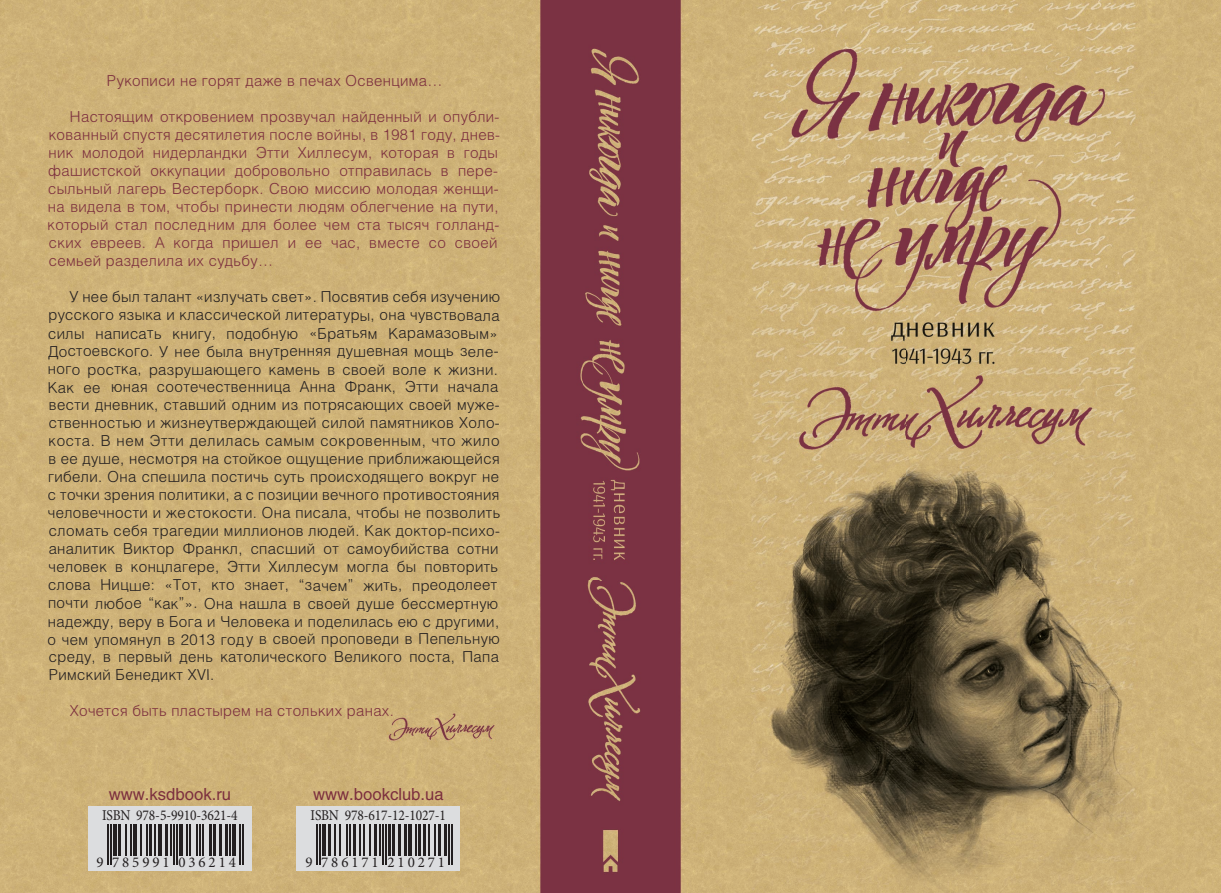
<style>
.page{position:relative;width:1221px;height:893px;background:#fff}
.page>*{position:absolute;margin:0;border:0;box-sizing:border-box;transform-origin:0 0}
.t1{font:16.5px "Helios";color:#7c2f3e}
.t2{font:300 15px "Helios";color:#231f20}
.t3{font:300 15px/18px "Helios";color:#7c2f3e}
.t4{font:15px "Minion Pro";letter-spacing:-.01em;color:#231f20;scale:.9 1}
.t5{font:15px "Minion Pro";letter-spacing:.195em;color:#231f20}
</style>
<div class="page">
<img style="left:0;top:0;width:1220px;height:893px">
<div style="left:297px;top:806px;width:163px;height:65px;background:#dcdddf"></div>
<div style="left:88px;top:806px;width:163px;height:65px;background:#dcdddf"></div>
<hr style="left:316px;top:824px;width:1px;height:40px;background:#231f20">
<hr style="left:319px;top:824px;width:1px;height:40px;background:#231f20">
<hr style="left:322px;top:824px;width:4px;height:32px;background:#231f20">
<hr style="left:328px;top:824px;width:2px;height:32px;background:#231f20">
<hr style="left:335px;top:824px;width:1px;height:32px;background:#231f20">
<hr style="left:339px;top:824px;width:1px;height:32px;background:#231f20">
<hr style="left:346px;top:824px;width:1px;height:32px;background:#231f20">
<hr style="left:349px;top:824px;width:1px;height:32px;background:#231f20">
<hr style="left:353px;top:824px;width:3px;height:32px;background:#231f20">
<hr style="left:359px;top:824px;width:1px;height:32px;background:#231f20">
<hr style="left:363px;top:824px;width:2px;height:32px;background:#231f20">
<hr style="left:369px;top:824px;width:1px;height:32px;background:#231f20">
<hr style="left:374px;top:824px;width:2px;height:32px;background:#231f20">
<hr style="left:379px;top:824px;width:1px;height:32px;background:#231f20">
<hr style="left:382px;top:824px;width:1px;height:40px;background:#231f20">
<hr style="left:385px;top:824px;width:1px;height:40px;background:#231f20">
<hr style="left:388px;top:824px;width:2px;height:32px;background:#231f20">
<hr style="left:392px;top:824px;width:3px;height:32px;background:#231f20">
<hr style="left:398px;top:824px;width:3px;height:32px;background:#231f20">
<hr style="left:404px;top:824px;width:2px;height:32px;background:#231f20">
<hr style="left:408px;top:824px;width:4px;height:32px;background:#231f20">
<hr style="left:415px;top:824px;width:1px;height:32px;background:#231f20">
<hr style="left:418px;top:824px;width:3px;height:32px;background:#231f20">
<hr style="left:423px;top:824px;width:2px;height:32px;background:#231f20">
<hr style="left:428px;top:824px;width:1px;height:32px;background:#231f20">
<hr style="left:434px;top:824px;width:1px;height:32px;background:#231f20">
<hr style="left:438px;top:824px;width:3px;height:32px;background:#231f20">
<hr style="left:444px;top:824px;width:3px;height:32px;background:#231f20">
<hr style="left:448px;top:824px;width:2px;height:40px;background:#231f20">
<hr style="left:451px;top:824px;width:1px;height:40px;background:#231f20">
<hr style="left:107px;top:824px;width:1px;height:40px;background:#231f20">
<hr style="left:110px;top:824px;width:1px;height:40px;background:#231f20">
<hr style="left:113px;top:824px;width:4px;height:32px;background:#231f20">
<hr style="left:119px;top:824px;width:2px;height:32px;background:#231f20">
<hr style="left:126px;top:824px;width:1px;height:32px;background:#231f20">
<hr style="left:130px;top:824px;width:1px;height:32px;background:#231f20">
<hr style="left:133px;top:824px;width:4px;height:32px;background:#231f20">
<hr style="left:140px;top:824px;width:1px;height:32px;background:#231f20">
<hr style="left:146px;top:824px;width:1px;height:32px;background:#231f20">
<hr style="left:149px;top:824px;width:2px;height:32px;background:#231f20">
<hr style="left:155px;top:824px;width:1px;height:32px;background:#231f20">
<svg style="left:158px;top:824px;width:3px;height:32px"></svg>
<hr style="left:165px;top:824px;width:2px;height:32px;background:#231f20">
<hr style="left:170px;top:824px;width:1px;height:32px;background:#231f20">
<hr style="left:173px;top:824px;width:1px;height:40px;background:#231f20">
<hr style="left:176px;top:824px;width:1px;height:40px;background:#231f20">
<hr style="left:179px;top:824px;width:4px;height:32px;background:#231f20">
<hr style="left:186px;top:824px;width:1px;height:32px;background:#231f20">
<hr style="left:189px;top:824px;width:1px;height:32px;background:#231f20">
<hr style="left:196px;top:824px;width:1px;height:32px;background:#231f20">
<hr style="left:199px;top:824px;width:1px;height:32px;background:#231f20">
<hr style="left:202px;top:824px;width:1px;height:32px;background:#231f20">
<hr style="left:209px;top:824px;width:3px;height:32px;background:#231f20">
<hr style="left:214px;top:824px;width:2px;height:32px;background:#231f20">
<hr style="left:219px;top:824px;width:3px;height:32px;background:#231f20">
<hr style="left:225px;top:824px;width:3px;height:32px;background:#231f20">
<hr style="left:229px;top:824px;width:2px;height:32px;background:#231f20">
<hr style="left:232px;top:824px;width:4px;height:32px;background:#231f20">
<hr style="left:240px;top:824px;width:1px;height:40px;background:#231f20">
<hr style="left:242px;top:824px;width:2px;height:40px;background:#231f20">
<p class="t3" style="left:107px;top:74px;width:337px;rotate:-1deg">Рукописи не горят даже в печах Освенцима…</p>
<p class="t3" style="left:46px;top:112px;width:458px;text-indent:24px;rotate:-1deg">Настоящим откровением прозвучал найденный и опубли&shy;кованный спустя десятилетия после войны,в 1981 году,днев&shy;ник молодой нидерландки Этти Хиллесум, которая в годы фашистской оккупации добровольно отправилась в пере&shy;сыльный лагерь Вестерборк. Свою миссию молодая женщи&shy;на видела в том, чтобы принести людям облегчение на пути, который стал последним для более чем ста тысяч голланд&shy;ских евреев. А когда пришел и ее час, вместе со своей</p>
<p class="t3" style="left:49px;top:254px;width:226px;rotate:-1deg">семьей разделила их судьбу…</p>
<p class="t2" style="left:70px;top:292px;width:432px;rotate:-1deg">У нее был талант «излучать свет».Посвятив себя изучению</p>
<p class="t2" style="left:48px;top:310px;width:452px;rotate:-1deg">русского языка и классической литературы,она чувствовала</p>
<p class="t2" style="left:48px;top:328px;width:451px;rotate:-1deg">силы написать книгу, подобную «Братьям Карамазовым»</p>
<p class="t2" style="left:48px;top:346px;width:454px;rotate:-1deg">Достоевского. У нее была внутренняя душевная мощь зеле-</p>
<p class="t2" style="left:48px;top:364px;width:455px;rotate:-1deg">ного ростка, разрушающего камень в своей воле к жизни.</p>
<p class="t2" style="left:48px;top:382px;width:452px;rotate:-1deg">Как ее юная соотечественница Анна Франк, Этти начала</p>
<p class="t2" style="left:49px;top:400px;width:455px;rotate:-1deg">вести дневник, ставший одним из потрясающих своей муже-</p>
<p class="t2" style="left:49px;top:418px;width:455px;rotate:-1deg">ственностью и жизнеутверждающей силой памятников Холо-</p>
<p class="t2" style="left:48px;top:436px;width:452px;rotate:-1deg">коста. В нем Этти делилась самым сокровенным, что жило</p>
<p class="t2" style="left:48px;top:454px;width:453px;rotate:-1deg">в ее душе,несмотря на стойкое ощущение приближающейся</p>
<p class="t2" style="left:48px;top:472px;width:452px;rotate:-1deg">гибели. Она спешила постичь суть происходящего вокруг не</p>
<p class="t2" style="left:48px;top:490px;width:453px;rotate:-1deg">с точки зрения политики,а с позиции вечного противостояния</p>
<p class="t2" style="left:48px;top:508px;width:454px;rotate:-1deg">человечности и жестокости.Она писала,чтобы не позволить</p>
<p class="t2" style="left:49px;top:526px;width:455px;rotate:-1deg">сломать себя трагедии миллионов людей.Как доктор-психо-</p>
<p class="t2" style="left:48px;top:544px;width:451px;rotate:-1deg">аналитик Виктор Франкл, спасший от самоубийства сотни</p>
<p class="t2" style="left:48px;top:562px;width:451px;rotate:-1deg">человек в концлагере, Этти Хиллесум могла бы повторить</p>
<p class="t2" style="left:48px;top:580px;width:450px;rotate:-1deg">слова Ницше: «Тот, кто знает, “зачем” жить, преодолеет</p>
<p class="t2" style="left:48px;top:598px;width:452px;rotate:-1deg">почти любое “как”». Она нашла в своей душе бессмертную</p>
<p class="t2" style="left:48px;top:616px;width:456px;rotate:-1deg">надежду,веру в Бога и Человека и поделилась ею с другими,</p>
<p class="t2" style="left:47px;top:634px;width:453px;rotate:-1deg">о чем упомянул в 2013 году в своей проповеди в Пепельную</p>
<p class="t2" style="left:49px;top:652px;width:451px;rotate:-1deg">среду, в первый день католического Великого поста, Папа</p>
<p class="t2" style="left:49px;top:668px;width:170px;rotate:-1deg">Римский Бенедикт XVI.</p>
<p class="t3" style="left:69px;top:705px;width:329px;rotate:-1deg">Хочется быть пластырем на стольких ранах.</p>
<p class="t1" style="left:109px;top:784px;width:124px">www.ksdbook.ru</p>
<p class="t4" style="left:102px;top:805px;width:152px">ISBN 978-5-9910-3621-4</p>
<p class="t5" style="left:96px;top:852px;width:141px">9 785991 036214</p>
<p class="t5" style="left:305px;top:852px;width:141px">9 786171 210271</p>
<p class="t1" style="left:313px;top:784px;width:132px">www.bookclub.ua</p>
<p class="t4" style="left:310px;top:805px;width:152px">ISBN 978-617-12-1027-1</p>
</div>
